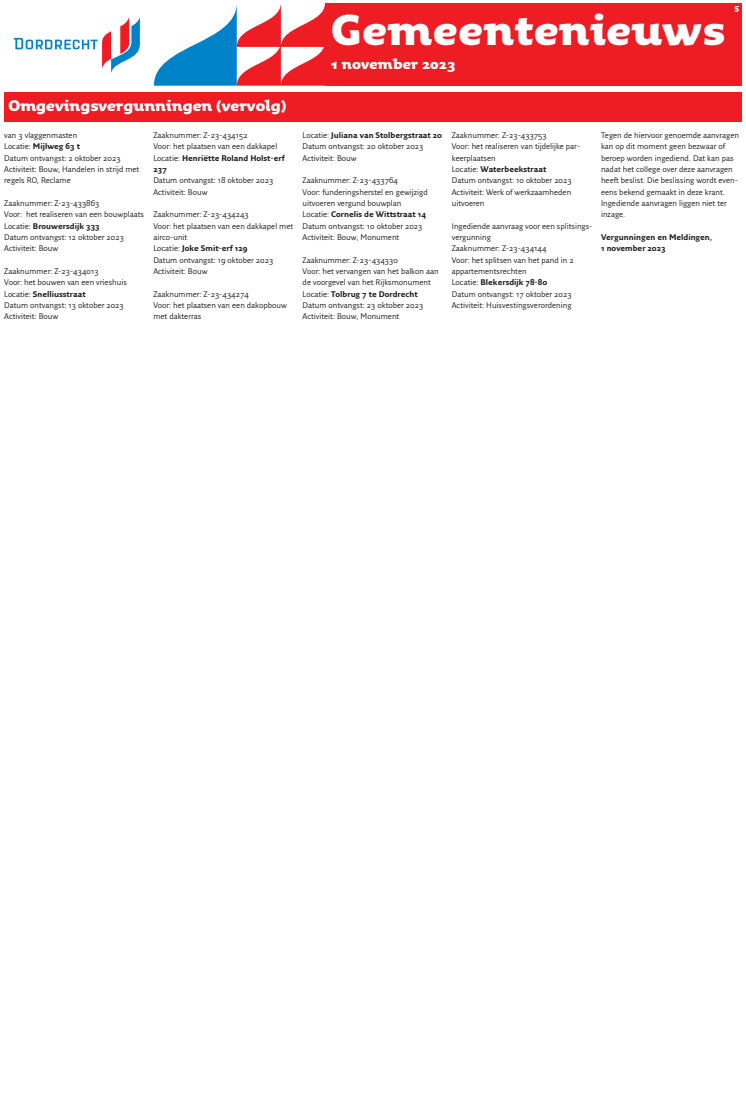
<style>
.page{position:relative;width:746px;height:1117px;background:#fff}
.page>*{position:absolute;margin:0;border:0;box-sizing:border-box;transform-origin:0 0}
.t1{font:900 42px "Fresco Inf Sans";letter-spacing:.01em;color:#fff}
.t2{font:900 15px "Fresco Inf Sans";color:#fff}
.t3{font:900 14px "Fresco Inf Sans";letter-spacing:.01em;color:#fff}
.t4{font:8px/11.3px "Fresco Sans";color:#231f20}
.t5{font:700 8px/11.3px "Fresco Sans";color:#231f20}
.t6{font:900 8px "Fresco Inf Sans";color:#fff}
.s1{font-weight:700}
</style>
<div class="page">
<div style="left:325px;top:3px;width:416px;height:83px;background:#ee1d23"></div>
<svg style="left:154px;top:4px;width:171px;height:82px"></svg>
<svg style="left:14px;top:17px;width:126px;height:56px"></svg>
<div style="left:4px;top:93px;width:737px;height:29px;background:#ee1d23"></div>
<h1 class="t1" style="left:331px;top:4px;width:395px">Gemeentenieuws</h1>
<h3 class="t3" style="left:331px;top:55px;width:126px">1 november 2023</h3>
<p class="t6" style="left:734px;top:2px;width:6px">5</p>
<h2 class="t2" style="left:9px;top:97px;width:279px">Omgevingsvergunningen (vervolg)</h2>
<p class="t4" style="left:4px;top:129px;width:136px">van 3 vlaggenmasten<br>Locatie: <span class="s1">Mijlweg 63 t<br></span>Datum ontvangst: 2 oktober 2023<br>Activiteit: Bouw, Handelen in strijd met regels RO, Reclame</p>
<p class="t4" style="left:4px;top:197px;width:141px">Zaaknummer: Z-23-433863<br>Voor: het realiseren van een bouwplaats<br>Locatie: <span class="s1">Brouwersdijk 333<br></span>Datum ontvangst: 12 oktober 2023<br>Activiteit: Bouw</p>
<p class="t4" style="left:4px;top:266px;width:124px">Zaaknummer: Z-23-434013<br>Voor: het bouwen van een vrieshuis<br>Locatie: <span class="s1">Snelliusstraat<br></span>Datum ontvangst: 13 oktober 2023<br>Activiteit: Bouw</p>
<p class="t4" style="left:153px;top:129px;width:133px">Zaaknummer: Z-23-434152<br>Voor: het plaatsen van een dakkapel<br>Locatie: <span class="s1">Henriëtte Roland Holst-erf<br>237</span></p>
<p class="t4" style="left:153px;top:175px;width:121px">Datum ontvangst: 18 oktober 2023<br>Activiteit: Bouw</p>
<p class="t4" style="left:153px;top:209px;width:141px">Zaaknummer: Z-23-434243<br>Voor: het plaatsen van een dakkapel met airco-unit<br>Locatie: <span class="s1">Joke Smit-erf 129<br></span>Datum ontvangst: 19 oktober 2023<br>Activiteit: Bouw</p>
<p class="t4" style="left:153px;top:288px;width:135px">Zaaknummer: Z-23-434274<br>Voor: het plaatsen van een dakopbouw met dakterras</p>
<p class="t4" style="left:302px;top:129px;width:141px">Locatie: <span class="s1">Juliana van Stolbergstraat 20<br></span>Datum ontvangst: 20 oktober 2023<br>Activiteit: Bouw</p>
<p class="t4" style="left:302px;top:175px;width:127px">Zaaknummer: Z-23-433764<br>Voor: funderingsherstel en gewijzigd uitvoeren vergund bouwplan<br>Locatie: <span class="s1">Cornelis de Wittstraat 14<br></span>Datum ontvangst: 10 oktober 2023<br>Activiteit: Bouw, Monument</p>
<p class="t4" style="left:302px;top:254px;width:137px">Zaaknummer: Z-23-434330<br>Voor: het vervangen van het balkon aan de voorgevel van het Rijksmonument<br>Locatie: <span class="s1">Tolbrug 7 te Dordrecht<br></span>Datum ontvangst: 23 oktober 2023<br>Activiteit: Bouw, Monument</p>
<p class="t4" style="left:452px;top:129px;width:130px">Zaaknummer: Z-23-433753<br>Voor: het realiseren van tijdelijke par&shy;keerplaatsen<br>Locatie: <span class="s1">Waterbeekstraat<br></span>Datum ontvangst: 10 oktober 2023<br>Activiteit: Werk of werkzaamheden uitvoeren</p>
<p class="t4" style="left:452px;top:220px;width:142px">Ingediende aanvraag voor een splitsings&shy;vergunning<br>Zaaknummer: Z-23-434144<br>Voor: het splitsen van het pand in 2 appartementsrechten<br>Locatie: <span class="s1">Blekersdijk 78-80<br></span>Datum ontvangst: 17 oktober 2023<br>Activiteit: Huisvestingsverordening</p>
<p class="t4" style="left:601px;top:129px;width:139px">Tegen de hiervoor genoemde aanvragen kan op dit moment geen bezwaar of beroep worden ingediend. Dat kan pas nadat het college over deze aanvragen heeft beslist. Die beslissing wordt even&shy;eens bekend gemaakt in deze krant.<br>Ingediende aanvragen liggen niet ter inzage.</p>
<p class="t5" style="left:601px;top:231px;width:113px">Vergunningen en Meldingen,<br>1 november 2023</p>
</div>
